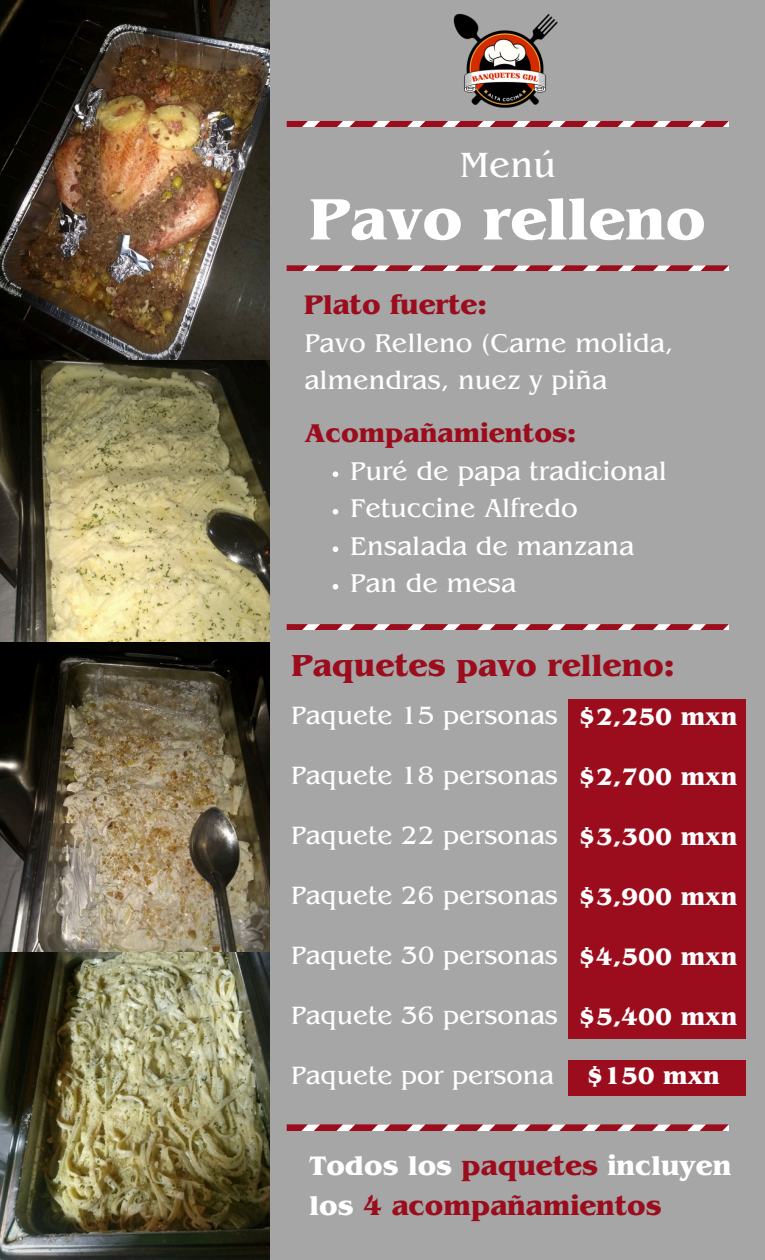
<style>
.page{position:relative;width:765px;height:1260px;background:#a6a6a6}
.page>*{position:absolute;margin:0;border:0;box-sizing:border-box;transform-origin:0 0}
.t1{font:700 61.12px "Benguiat Pro ITC";color:#fff}
.t2{font:36.75px "Benguiat Pro ITC";color:#fff}
.t3{font:700 31.88px "Benguiat Pro ITC";color:#9b0d1d}
.t4{font:700 28.12px/39.4px "Benguiat Pro ITC";color:#9b0d1d}
.t5{font:26.88px/37.5px "Benguiat Pro ITC";color:#fff}
.t6{font:700 26.88px "Benguiat Pro ITC";color:#9b0d1d}
.t7{font:26.25px "Benguiat Pro ITC";color:#fff}
.t8{font:700 25px "Benguiat Pro ITC";color:#fff}
.s1{color:#fff}
</style>
<div class="page">
<svg style="left:287px;top:265px;width:442px;height:6px;background:#bb616b"></svg>
<svg style="left:287px;top:121px;width:442px;height:6px;background:#be616c"></svg>
<svg style="left:287px;top:624px;width:442px;height:6px;background:#bc606a"></svg>
<svg style="left:287px;top:1124px;width:442px;height:6px;background:#bb616c"></svg>
<div style="left:569px;top:699px;width:177px;height:339px;background:#9b0d1d"></div>
<img style="left:427px;top:13px;width:152px;height:114px">
<div style="left:569px;top:1060px;width:177px;height:35px;background:#9b0d1d"></div>
<img style="left:0;top:0;width:270px;height:360px">
<img style="left:0;top:360px;width:270px;height:900px">
<svg style="left:333px;top:471px;width:5px;height:6px"></svg>
<svg style="left:333px;top:509px;width:5px;height:6px"></svg>
<svg style="left:333px;top:546px;width:5px;height:6px"></svg>
<svg style="left:333px;top:584px;width:5px;height:6px"></svg>
<p class="t2" style="left:460px;top:151px;width:98px">Menú</p>
<p class="t1" style="left:310px;top:198px;width:398px">Pavo relleno</p>
<p class="t4" style="left:305px;top:289px;width:184px">Plato fuerte:</p>
<p class="t5" style="left:305px;top:328px;width:371px">Pavo Relleno (Carne molida, almendras, nuez y piña</p>
<p class="t6" style="left:305px;top:424px;width:273px">Acompañamientos:</p>
<h2 class="t5" style="left:350px;top:456px;width:318px">Puré de papa tradicional</h2>
<h1 class="t5" style="left:350px;top:494px;width:229px">Fetuccine Alfredo</h1>
<p class="t5" style="left:350px;top:531px;width:285px">Ensalada de manzana</p>
<h5 class="t5" style="left:350px;top:569px;width:167px">Pan de mesa</h5>
<p class="t3" style="left:292px;top:654px;width:385px">Paquetes pavo relleno:</p>
<p class="t7" style="left:291px;top:706px;width:268px">Paquete 15 personas</p>
<p class="t7" style="left:291px;top:766px;width:268px">Paquete 18 personas</p>
<p class="t7" style="left:291px;top:826px;width:268px">Paquete 22 personas</p>
<p class="t7" style="left:291px;top:886px;width:268px">Paquete 26 personas</p>
<p class="t7" style="left:291px;top:946px;width:268px">Paquete 30 personas</p>
<p class="t7" style="left:291px;top:1006px;width:268px">Paquete 36 personas</p>
<p class="t7" style="left:291px;top:1066px;width:264px">Paquete por persona</p>
<p class="t8" style="left:579px;top:708px;width:160px">$2,250 mxn</p>
<p class="t8" style="left:579px;top:768px;width:160px">$2,700 mxn</p>
<p class="t8" style="left:579px;top:828px;width:160px">$3,300 mxn</p>
<p class="t8" style="left:579px;top:888px;width:160px">$3,900 mxn</p>
<h3 class="t8" style="left:579px;top:948px;width:160px">$4,500 mxn</h3>
<p class="t8" style="left:579px;top:1008px;width:160px">$5,400 mxn</p>
<h4 class="t8" style="left:587px;top:1067px;width:134px">$150 mxn</h4>
<p class="t4" style="left:309px;top:1150px;width:423px"><span class="s1">Todos los</span> paquetes <span class="s1">incluyen los</span> 4 acompañamientos</p>
</div>
